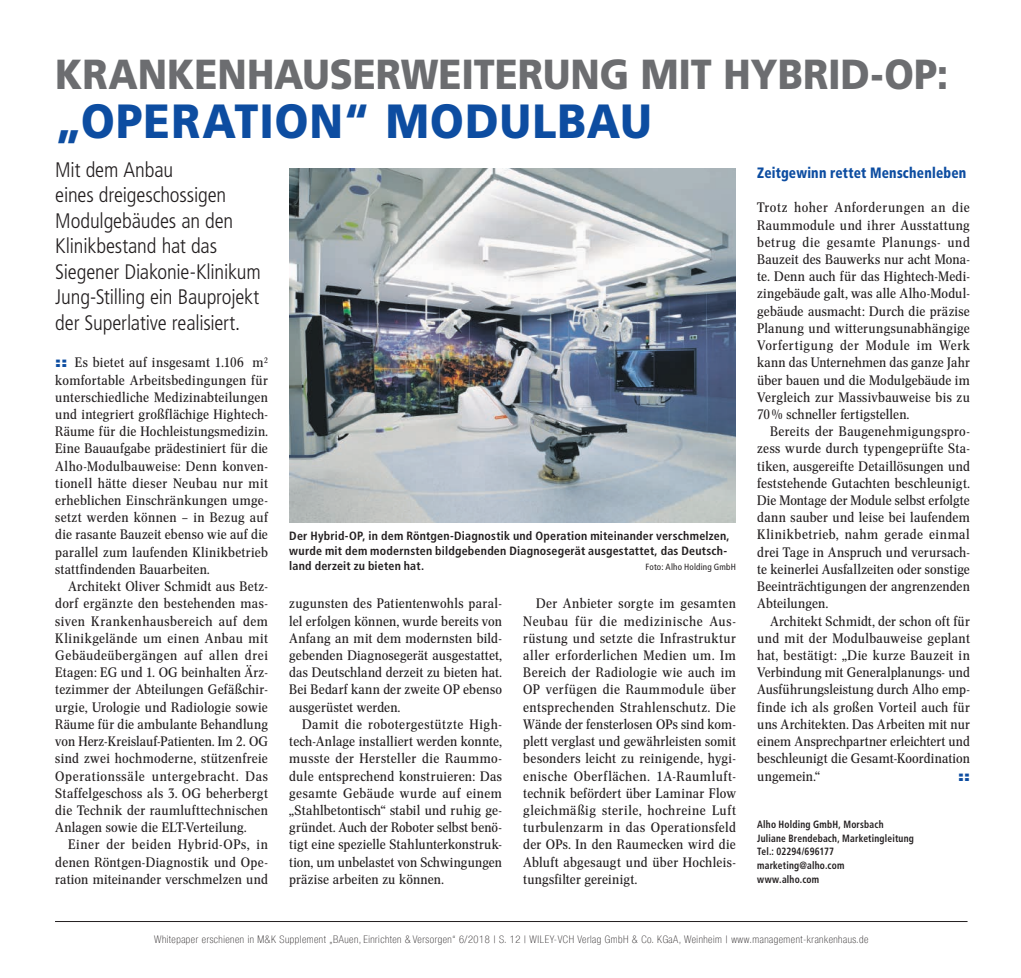
<style>
.page{position:relative;width:1021px;height:978px;background:#fff}
.page>*{position:absolute;margin:0;border:0;box-sizing:border-box;transform-origin:0 0}
.t1{font:900 48px "Frutiger LT Std";letter-spacing:.025em;color:#0d4da1;scale:.9 1}
.t2{font:900 42px "Frutiger LT Std";letter-spacing:-.005em;color:#6c6d70;scale:.9 1}
.t3{font:300 condensed 21px/25.5px "Frutiger LT Std";letter-spacing:-.01em;color:#231f20}
.t4{font:900 condensed 15px "Frutiger LT Std";letter-spacing:.015em;color:#0d4da1;scale:.9 1}
.t5{font:13.5px/17.2px "Concorde Nova";letter-spacing:.01em;color:#231f20;text-align:justify;scale:1.07 1}
.t6{font:900 expanded 13.5px "Helvetica Neue LT Com";color:#0d4da1;scale:1.07 1}
.t7{font:700 condensed 12px/15px "Frutiger LT Std";letter-spacing:.015em;color:#231f20}
.t8{font:100 condensed 10.5px "Helvetica Neue LT Com";letter-spacing:.05em;color:#231f20}
.t9{font:700 condensed 10.5px/13.5px "Frutiger LT Std";letter-spacing:.02em;color:#231f20;scale:.9 1}
.t10{font:condensed 9px "Frutiger LT Std";letter-spacing:.02em;color:#231f20}
.s1{font-family:"Helvetica Neue LT Com";font-weight:900;font-stretch:expanded;color:#0d4da1}
</style>
<div class="page">
<img style="left:289px;top:169px;width:447px;height:353px">
<hr style="left:55px;top:921px;width:912px;height:1px;background:#231f20">
<h2 class="t2" style="left:55px;top:49px;width:993px">KRANKENHAUSERWEITERUNG MIT HYBRID-OP:</h2>
<h1 class="t1" style="left:55px;top:93px;width:664px">„OPERATION“ MODULBAU</h1>
<h3 class="t3" style="left:55px;top:157px;width:207px">Mit dem Anbau<br>eines dreigeschossigen<br>Modulgebäudes an den<br>Klinikbestand hat das<br>Siegener Diakonie-Klinikum<br>Jung-Stilling ein Bauprojekt der Superlative realisiert.</h3>
<p class="t5" style="left:55px;top:354px;width:200px"><span class="s1">::</span> Es bietet auf insgesamt 1.106 m<sup>2 </sup>komfortable Arbeitsbedingungen für unterschiedliche Medizinabteilungen und integriert großflächige Hightech-Räume für die Hochleistungsmedizin.<br>Eine Bauaufgabe prädestiniert für die Alho-Modulbauweise: Denn konven&shy;tionell hätte dieser Neubau nur mit erheblichen Einschränkungen umge&shy;setzt werden können – in Bezug auf die rasante Bauzeit ebenso wie auf die parallel zum laufenden Klinikbetrieb stattfindenden Bauarbeiten.</p>
<p class="t5" style="left:55px;top:578px;width:200px;text-indent:13px">Architekt Oliver Schmidt aus Betz&shy;dorf ergänzte den bestehenden mas&shy;siven Krankenhausbereich auf dem Klinikgelände um einen Anbau mit Gebäudeübergängen auf allen drei Etagen: EG und 1. OG beinhalten Ärz&shy;tezimmer der Abteilungen Gefäßchir&shy;urgie, Urologie und Radiologie sowie Räume für die ambulante Behandlung von Herz-Kreislauf-Patienten. Im 2. OG sind zwei hochmoderne, stützenfreie Operationssäle untergebracht. Das Staffelgeschoss als 3. OG beherbergt die Technik der raumlufttechnischen Anlagen sowie die ELT-Verteilung.</p>
<p class="t5" style="left:55px;top:836px;width:200px;text-indent:13px">Einer der beiden Hybrid-OPs, in denen Röntgen-Diagnostik und Ope&shy;ration miteinander verschmelzen und</p>
<p class="t4" style="left:757px;top:164px;width:234px">Zeitgewinn rettet Menschenleben</p>
<p class="t5" style="left:757px;top:199px;width:200px">Trotz hoher Anforderungen an die Raummodule und ihrer Ausstattung betrug die gesamte Planungs- und Bauzeit des Bauwerks nur acht Mona&shy;te. Denn auch für das Hightech-Medi&shy;zingebäude galt, was alle Alho-Modul&shy;gebäude ausmacht: Durch die präzise Planung und witterungsunabhängige Vorfertigung der Module im Werk kann das Unternehmen das ganze Jahr über bauen und die Modulgebäude im Vergleich zur Massivbauweise bis zu 70% schneller fertigstellen.</p>
<p class="t5" style="left:757px;top:423px;width:200px;text-indent:13px">Bereits der Baugenehmigungspro&shy;zess wurde durch typengeprüfte Sta&shy;tiken, ausgereifte Detaillösungen und feststehende Gutachten beschleunigt.<br>Die Montage der Module selbst erfolgte dann sauber und leise bei laufendem Klinikbetrieb, nahm gerade einmal drei Tage in Anspruch und verursach&shy;te keinerlei Ausfallzeiten oder sonstige Beeinträchtigungen der angrenzenden Abteilungen.</p>
<p class="t5" style="left:757px;top:612px;width:200px;text-indent:13px">Architekt Schmidt, der schon oft für und mit der Modulbauweise geplant hat, bestätigt: „Die kurze Bauzeit in Verbindung mit Generalplanungs- und Ausführungsleistung durch Alho emp&shy;finde ich als großen Vorteil auch für uns Architekten. Das Arbeiten mit nur einem Ansprechpartner erleichtert und beschleunigt die Gesamt-Koordination ungemein.“</p>
<p class="t7" style="left:289px;top:528px;width:442px">Der Hybrid-OP, in dem Röntgen-Diagnostik und Operation miteinander verschmelzen, wurde mit dem modernsten bildgebenden Diagnosegerät ausgestattet, das Deutsch&shy;land derzeit zu bieten hat.</p>
<p class="t10" style="left:645px;top:561px;width:92px">Foto: Alho Holding GmbH</p>
<p class="t5" style="left:289px;top:595px;width:200px">zugunsten des Patientenwohls paral&shy;lel erfolgen können, wurde bereits von Anfang an mit dem modernsten bild&shy;gebenden Diagnosegerät ausgestattet, das Deutschland derzeit zu bieten hat.<br>Bei Bedarf kann der zweite OP ebenso ausgerüstet werden.</p>
<p class="t5" style="left:289px;top:716px;width:200px;text-indent:13px">Damit die robotergestützte High&shy;tech-Anlage installiert werden konnte, musste der Hersteller die Raummo&shy;dule entsprechend konstruieren: Das gesamte Gebäude wurde auf einem „Stahlbetontisch“ stabil und ruhig ge&shy;gründet. Auch der Roboter selbst benö&shy;tigt eine spezielle Stahlunterkonstruk&shy;tion, um unbelastet von Schwingungen präzise arbeiten zu können.</p>
<p class="t5" style="left:523px;top:595px;width:200px;text-indent:13px">Der Anbieter sorgte im gesamten Neubau für die medizinische Aus&shy;rüstung und setzte die Infrastruktur aller erforderlichen Medien um. Im Bereich der Radiologie wie auch im OP verfügen die Raummodule über entsprechenden Strahlenschutz. Die Wände der fensterlosen OPs sind kom&shy;plett verglast und gewährleisten somit besonders leicht zu reinigende, hygi&shy;enische Oberflächen. 1A-Raumluft&shy;technik befördert über Laminar Flow gleichmäßig sterile, hochreine Luft turbulenzarm in das Operationsfeld der OPs. In den Raumecken wird die Abluft abgesaugt und über Hochleis&shy;tungsfilter gereinigt.</p>
<p class="t6" style="left:958px;top:767px;width:12px">::</p>
<p class="t9" style="left:757px;top:818px;width:176px">Alho Holding GmbH, Morsbach<br>Juliane Brendebach, Marketingleitung<br>Tel.: 02294/696177 marketing@alho.com<br>www.alho.com</p>
<p class="t8" style="left:154px;top:933px;width:715px">Whitepaper erschienen in M&amp;K Supplement „BAuen, Einrichten &amp; Versorgen“ 6/2018 | S. 12 | WILEY-VCH Verlag GmbH &amp; Co. KGaA, Weinheim | www.management-krankenhaus.de</p>
</div>
